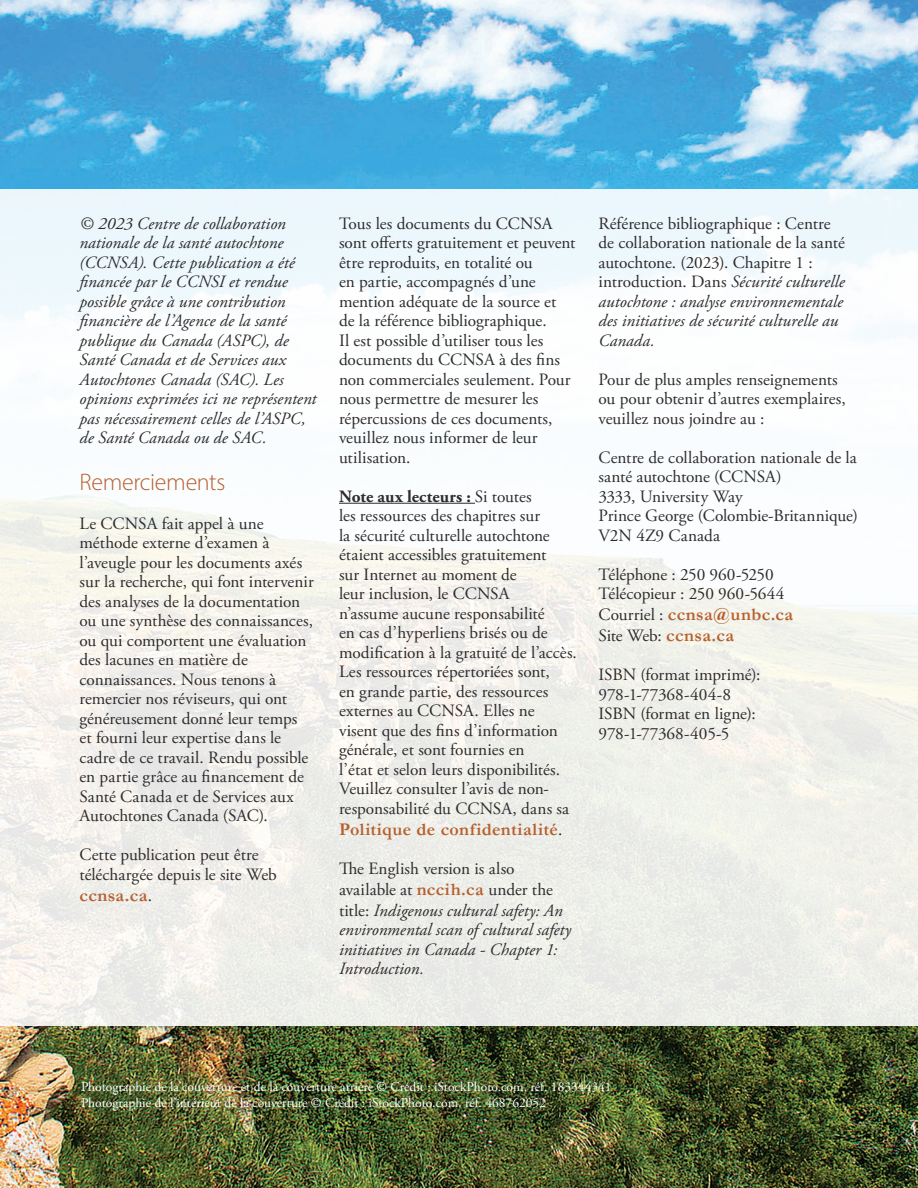
<style>
.page{position:relative;width:918px;height:1188px;background:#fff}
.page>*{position:absolute;margin:0;border:0;box-sizing:border-box;transform-origin:0 0}
.t1{font:300 24px "Myriad Pro";letter-spacing:-.015em;color:#b6602e}
.t2{font:700 18px "Garamond";letter-spacing:.025em;color:#b6602e}
.t3{font:17.25px/19.5px "Adobe Garamond Pro";letter-spacing:-.005em;color:#2e2b2c}
.t4{font:italic 17.25px/19.5px "Adobe Garamond Pro";color:#2e2b2c}
.t5{font:13.5px/16.5px "Adobe Garamond Pro";color:#fff}
.s1{font-family:"Adobe Garamond Pro";font-weight:400;font-size:17.25px;color:#2e2b2c}
.s2{font-weight:700}
.s3{font-style:normal}
.s4{font-family:"Garamond";font-weight:700;font-style:normal;font-size:18px;color:#b6602e}
.s5{font-style:italic}
.s6{font-family:"Garamond";font-weight:700;font-size:18px;color:#b6602e}
</style>
<div class="page">
<img style="left:0;top:0;width:918px;height:1188px">
<div style="left:0;top:189px;width:918px;height:837px;background:linear-gradient(to bottom,#f8feff,#eeece5)"></div>
<hr style="left:339px;top:503px;width:136px;height:1px;background:#2e2b2c">
<p class="t4" style="left:80px;top:214px;width:239px">© 2023 Centre de collaboration nationale de la santé autochtone (CCNSA). Cette publication a été financée par le CCNSI et rendue possible grâce à une contribution financière de l’Agence de la santé publique du Canada (ASPC), de<br>Santé Canada et de Services aux<br>Autochtones Canada (SAC). Les opinions exprimées ici ne représentent pas nécessairement celles de l’ASPC, de Santé Canada ou de SAC.</p>
<h1 class="t1" style="left:80px;top:467px;width:148px">Remerciements</h1>
<p class="t3" style="left:80px;top:514px;width:236px">Le CCNSA fait appel à une méthode externe d’examen à l’aveugle pour les documents axés sur la recherche, qui font intervenir des analyses de la documentation ou une synthèse des connaissances, ou qui comportent une évaluation des lacunes en matière de connaissances. Nous tenons à remercier nos réviseurs, qui ont généreusement donné leur temps<br>et fourni leur expertise dans le cadre de ce travail. Rendu possible en partie grâce au financement de<br>Santé Canada et de Services aux<br>Autochtones Canada (SAC).</p>
<p class="t3" style="left:80px;top:845px;width:199px">Cette publication peut être téléchargée depuis le site Web</p>
<p class="t2" style="left:80px;top:883px;width:74px">ccnsa.ca<span class="s1">.</span></p>
<p class="t3" style="left:339px;top:214px;width:238px">Tous les documents du CCNSA sont offerts gratuitement et peuvent être reproduits, en totalité ou<br>en partie, accompagnés d’une mention adéquate de la source et de la référence bibliographique.<br>Il est possible d’utiliser tous les documents du CCNSA à des fins non commerciales seulement. Pour nous permettre de mesurer les répercussions de ces documents, veuillez nous informer de leur utilisation.</p>
<p class="t3" style="left:339px;top:487px;width:239px"><span class="s2">Note aux lecteurs :</span> Si toutes<br>les ressources des chapitres sur<br>la sécurité culturelle autochtone étaient accessibles gratuitement<br>sur Internet au moment de<br>leur inclusion, le CCNSA<br>n’assume aucune responsabilité<br>en cas d’hyperliens brisés ou de modification à la gratuité de l’accès.<br>Les ressources répertoriées sont,<br>en grande partie, des ressources externes au CCNSA. Elles ne visent que des fins d’information générale, et sont fournies en<br>l’état et selon leurs disponibilités.<br>Veuillez consulter l’avis de non&shy;responsabilité du CCNSA, dans sa</p>
<p class="t2" style="left:339px;top:817px;width:225px">Politique de confidentialité<span class="s1">.</span></p>
<p class="t4" style="left:339px;top:858px;width:234px;line-height:20.1px"><span class="s3">The English version is also available at</span> <span class="s4">nccih.ca</span> <span class="s3">under the title:</span> Indigenous cultural safety: An environmental scan of cultural safety initiatives in Canada - Chapter 1:<br>Introduction.</p>
<p class="t3" style="left:598px;top:214px;width:248px">Référence bibliographique : Centre de collaboration nationale de la santé autochtone. (2023). Chapitre 1 : introduction. Dans <span class="s5">Sécurité culturelle autochtone : analyse environnementale des initiatives de sécurité culturelle au Canada.</span></p>
<p class="t3" style="left:598px;top:370px;width:249px">Pour de plus amples renseignements ou pour obtenir d’autres exemplaires, veuillez nous joindre au :</p>
<p class="t3" style="left:598px;top:448px;width:261px">Centre de collaboration nationale de la santé autochtone (CCNSA)<br>3333, University Way<br>Prince George (Colombie-Britannique)<br>V2N 4Z9 Canada</p>
<p class="t3" style="left:598px;top:565px;width:187px">Téléphone : 250 960-5250<br>Télécopieur : 250 960-5644</p>
<p class="t2" style="left:598px;top:602px;width:196px"><span class="s1">Courriel :</span> ccnsa@unbc.ca</p>
<p class="t3" style="left:598px;top:626px;width:137px">Site Web: <span class="s6">ccnsa.ca</span></p>
<p class="t3" style="left:598px;top:665px;width:164px">ISBN (format imprimé):<br>978-1-77368-404-8<br>ISBN (format en ligne):<br>978-1-77368-405-5</p>
<p class="t5" style="left:81px;top:1079px;width:532px">Photographie de la couverture et de la couverture arrière © Crédit : iStockPhoto.com, réf. 183344341<br>Photographie de l’intérieur de la couverture © Crédit : iStockPhoto.com, réf. 468762052</p>
</div>
